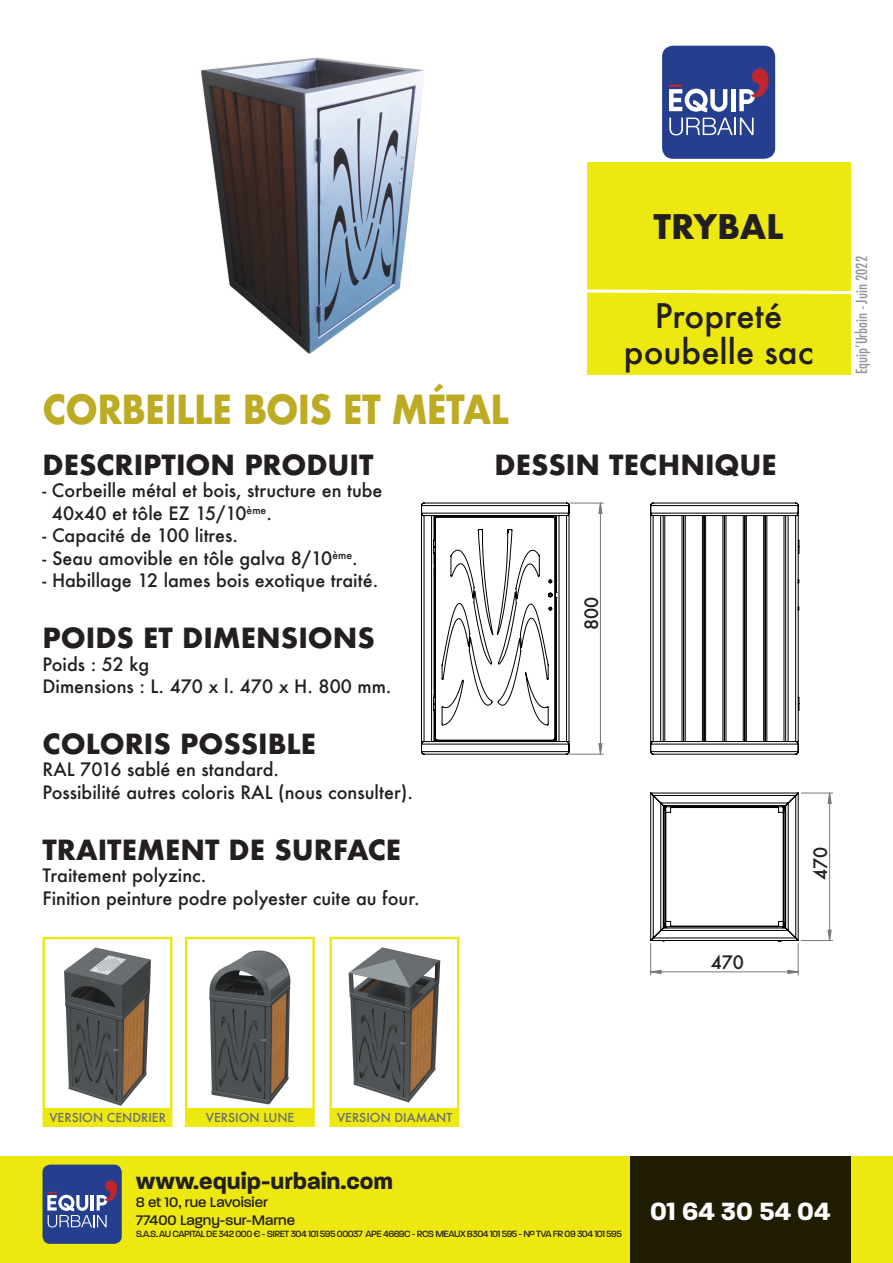
<style>
.page{position:relative;width:893px;height:1263px;background:#fff}
.page>*{position:absolute;margin:0;border:0;box-sizing:border-box;transform-origin:0 0}
.t1{font:700 39px "Futura";letter-spacing:-.02em;color:#beab24;scale:.9 1}
.t2{font:500 33px/36px "Futura";color:#231f20;text-align:center}
.t3{font:700 33px "Futura";color:#231f20}
.t4{font:700 27px "Futura";color:#231f20}
.t5{font:700 27px "Paralucent";color:#fff}
.t6{font:700 24px "Paralucent";color:#231f20}
.t7{font:500 18px/22.5px "Futura";color:#231f20}
.t8{font:500 15px/18px "Paralucent";color:#231f20}
.t9{font:500 condensed 15px "Futura";color:#939598}
.t10{font:500 12px "Futura";color:#6c6d70}
.t11{font:500 9.75px "Paralucent";letter-spacing:-.05em;color:#231f20}
</style>
<div class="page">
<div style="left:0;top:1157px;width:893px;height:106px;background:#ece810"></div>
<div style="left:630px;top:1157px;width:220px;height:106px;background:#201c02"></div>
<div style="left:43px;top:1164px;width:79px;height:80px;background:#253f8e;border-radius:8px"></div>
<svg style="left:47px;top:1180px;width:70px;height:47px"></svg>
<img style="left:201px;top:57px;width:223px;height:297px">
<img style="left:64px;top:947px;width:87px;height:159px">
<div style="left:43px;top:937px;width:129px;height:190px;border:2px solid #ece810"></div>
<img style="left:209px;top:950px;width:81px;height:154px">
<div style="left:185px;top:937px;width:130px;height:190px;border:2px solid #ece810"></div>
<img style="left:349px;top:947px;width:91px;height:155px">
<div style="left:329px;top:937px;width:130px;height:190px;border:2px solid #ece810"></div>
<hr style="left:650px;top:944px;width:1px;height:31px;background:#75797b">
<hr style="left:798px;top:944px;width:1px;height:31px;background:#75797b">
<hr style="left:570px;top:503px;width:33px;height:1px;background:#75797b">
<hr style="left:570px;top:754px;width:33px;height:1px;background:#75797b">
<hr style="left:801px;top:793px;width:32px;height:1px;background:#75797b">
<hr style="left:801px;top:940px;width:32px;height:1px;background:#75797b">
<svg style="left:650px;top:969px;width:149px;height:5px"></svg>
<svg style="left:599px;top:503px;width:232px;height:437px"></svg>
<svg style="left:421px;top:502px;width:149px;height:253px"></svg>
<svg style="left:650px;top:502px;width:150px;height:253px"></svg>
<svg style="left:650px;top:792px;width:149px;height:150px"></svg>
<div style="left:44px;top:1109px;width:127px;height:17px;background:#ece810"></div>
<div style="left:186px;top:1109px;width:128px;height:17px;background:#ece810"></div>
<div style="left:331px;top:1109px;width:127px;height:17px;background:#ece810"></div>
<div style="left:662px;top:46px;width:113px;height:113px;background:#253f8e;border-radius:11px"></div>
<hr style="left:731px;top:89px;width:4px;height:22px;background:#fff">
<svg style="left:739px;top:68px;width:30px;height:43px"></svg>
<svg style="left:669px;top:85px;width:58px;height:27px"></svg>
<svg style="left:669px;top:118px;width:85px;height:17px"></svg>
<div style="left:587px;top:289px;width:263px;height:86px;background:#ece810"></div>
<div style="left:587px;top:162px;width:263px;height:127px;background:#ece810"></div>
<svg style="left:587px;top:288px;width:264px;height:8px"></svg>
<h2 class="t3" style="left:653px;top:203px;width:132px">TRYBAL</h2>
<h2 class="t2" style="left:624px;top:297px;width:191px">Propreté poubelle sac</h2>
<h1 class="t1" style="left:43px;top:382px;width:520px">CORBEILLE BOIS ET MÉTAL</h1>
<h3 class="t4" style="left:43px;top:445px;width:333px">DESCRIPTION PRODUIT</h3>
<p class="t7" style="left:52px;top:479px;width:332px;text-indent:-9px">- Corbeille métal et bois, structure en tube<br>40x40 et tôle EZ 15/10<sup>ème</sup>.</p>
<p class="t7" style="left:43px;top:524px;width:197px">- Capacité de 100 litres.</p>
<p class="t7" style="left:43px;top:547px;width:317px">- Seau amovible en tôle galva 8/10<sup>ème</sup>.</p>
<p class="t7" style="left:43px;top:569px;width:337px">- Habillage 12 lames bois exotique traité.</p>
<h3 class="t4" style="left:43px;top:618px;width:334px">POIDS ET DIMENSIONS</h3>
<p class="t7" style="left:43px;top:652px;width:350px">Poids : 52 kg<br>Dimensions : L. 470 x l. 470 x H. 800 mm.</p>
<h3 class="t4" style="left:494px;top:445px;width:284px">DESSIN TECHNIQUE</h3>
<p class="t7" style="left:580px;top:630px;width:35px;rotate:-90deg">800</p>
<h3 class="t4" style="left:43px;top:724px;width:275px">COLORIS POSSIBLE</h3>
<p class="t7" style="left:43px;top:758px;width:372px">RAL 7016 sablé en standard.<br>Possibilité autres coloris RAL (nous consulter).</p>
<h3 class="t4" style="left:43px;top:830px;width:360px">TRAITEMENT DE SURFACE</h3>
<p class="t7" style="left:43px;top:864px;width:379px">Traitement polyzinc.<br>Finition peinture podre polyester cuite au four.</p>
<p class="t7" style="left:711px;top:951px;width:35px">470</p>
<p class="t7" style="left:809px;top:880px;width:35px;rotate:-90deg">470</p>
<p class="t9" style="left:852px;top:374px;width:119px;rotate:-90deg">Equip’Urbain - Juin 2022</p>
<p class="t10" style="left:49px;top:1109px;width:118px">VERSION CENDRIER</p>
<p class="t10" style="left:206px;top:1109px;width:90px">VERSION LUNE</p>
<p class="t10" style="left:337px;top:1109px;width:117px">VERSION DIAMANT</p>
<h3 class="t6" style="left:136px;top:1167px;width:259px">www.equip-urbain.com</h3>
<p class="t8" style="left:136px;top:1193px;width:161px">8 et 10, rue Lavoisier<br>77400 Lagny-sur-Marne</p>
<p class="t11" style="left:136px;top:1228px;width:488px">S.A.S. AU CAPITAL DE 342 000 € - SIRET 304 101 595 00037 APE 4669C - RCS MEAUX B304 101 595 - N° TVA FR 09 304 101 595</p>
<h3 class="t5" style="left:650px;top:1195px;width:182px">01 64 30 54 04</h3>
</div>
